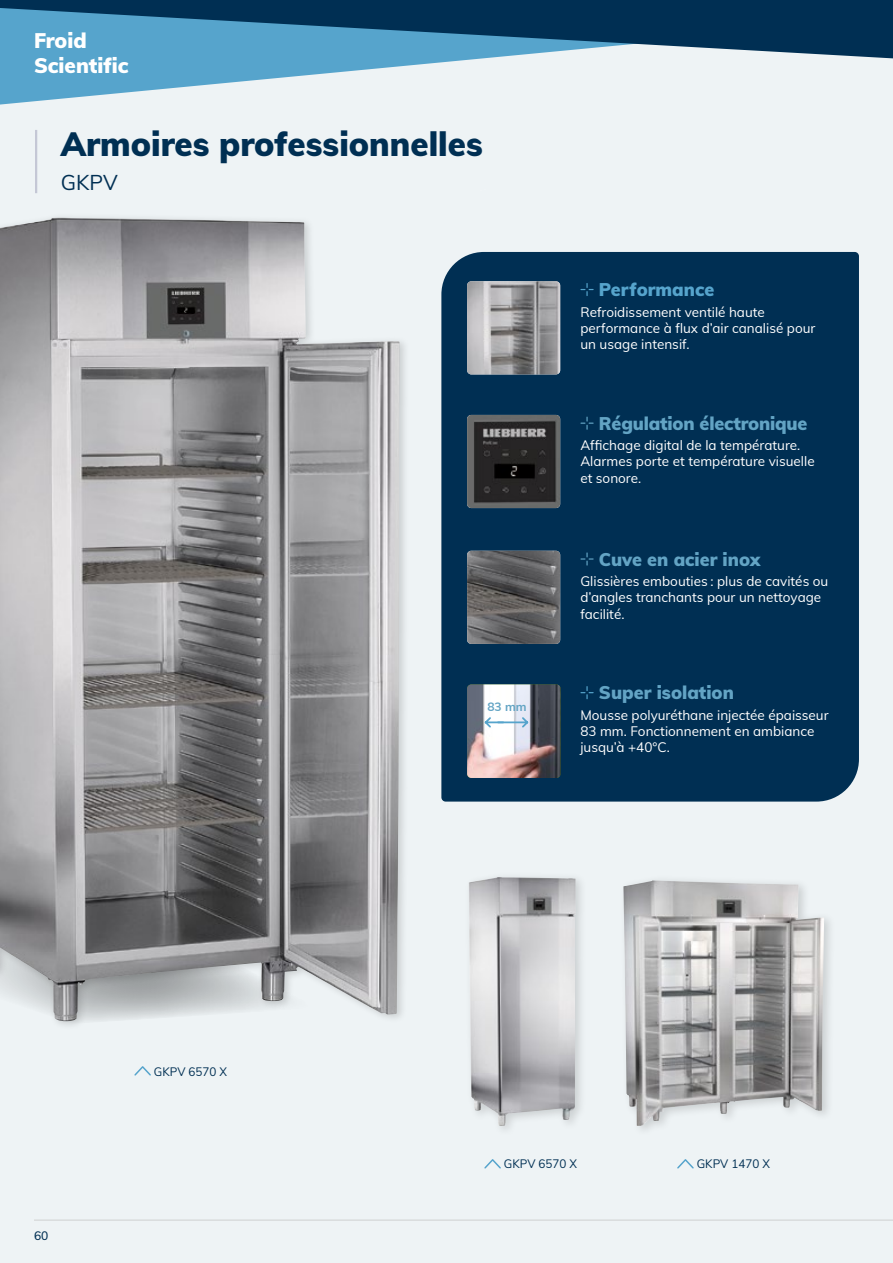
<style>
.page{position:relative;width:893px;height:1263px;background:#eef3f5}
.page>*{position:absolute;margin:0;border:0;box-sizing:border-box;transform-origin:0 0}
.t1{font:900 33px "Muli";color:#002f53}
.t2{font:21px "Muli";color:#002f53}
.t3{font:900 20.7px/24.9px "Muli";color:#fff}
.t4{font:900 18px "Muli";letter-spacing:-.01em;color:#63a4c4}
.t5{font:900 18px "Muli";color:#56a4cc}
.t6{font:13.5px/16.2px "Muli";color:#fff}
.t7{font:12px "Muli";color:#002f53}
.t8{font:700 12px "Muli";color:#63a4c4}
.t9{font:500 12px "Muli";color:#002f53}
</style>
<div class="page">
<hr style="left:34px;top:1220px;width:859px;height:1px;background:#cfd0d0">
<svg style="left:0;top:0;width:893px;height:105px"></svg>
<hr style="left:35px;top:130px;width:2px;height:63px;background:#c4c7d5">
<svg style="left:134px;top:1066px;width:17px;height:10px"></svg>
<svg style="left:484px;top:1159px;width:17px;height:10px"></svg>
<svg style="left:677px;top:1159px;width:17px;height:10px"></svg>
<div style="left:0;top:212px;width:410px;height:818px;background:#000;opacity:.15"></div>
<img style="left:0;top:218px;width:400px;height:803px">
<div style="left:619px;top:874px;width:217px;height:262px;background:#000;opacity:.15"></div>
<img style="left:623px;top:880px;width:199px;height:246px">
<div style="left:464px;top:871px;width:124px;height:265px;background:#000;opacity:.15"></div>
<img style="left:469px;top:877px;width:107px;height:249px">
<div style="left:441px;top:252px;width:418px;height:549px;background:#002f53"></div>
<svg style="left:581px;top:417px;width:12px;height:12px"></svg>
<img style="left:467px;top:415px;width:93px;height:93px">
<svg style="left:581px;top:283px;width:12px;height:13px"></svg>
<img style="left:467px;top:281px;width:93px;height:93px">
<svg style="left:581px;top:553px;width:12px;height:12px"></svg>
<img style="left:467px;top:551px;width:93px;height:93px">
<svg style="left:581px;top:687px;width:12px;height:12px"></svg>
<img style="left:467px;top:684px;width:94px;height:94px">
<svg style="left:483px;top:715px;width:47px;height:14px"></svg>
<h3 class="t3" style="left:34px;top:27px;width:96px">Froid<br>Scientific</h3>
<h1 class="t1" style="left:61px;top:120px;width:424px">Armoires professionnelles</h1>
<h2 class="t2" style="left:61px;top:167px;width:58px">GKPV</h2>
<p class="t8" style="left:487px;top:698px;width:41px">83 mm</p>
<h3 class="t5" style="left:599px;top:277px;width:117px">Performance</h3>
<p class="t6" style="left:580px;top:303px;width:236px">Refroidissement ventilé haute performance à flux d’air canalisé pour un usage intensif.</p>
<h3 class="t4" style="left:599px;top:410px;width:210px">Régulation électronique</h3>
<p class="t6" style="left:580px;top:437px;width:236px">Affichage digital de la température.<br>Alarmes porte et température visuelle et sonore.</p>
<h3 class="t4" style="left:599px;top:546px;width:163px">Cuve en acier inox</h3>
<p class="t6" style="left:580px;top:572px;width:249px">Glissières embouties : plus de cavités ou d’angles tranchants pour un nettoyage facilité.</p>
<h3 class="t4" style="left:599px;top:680px;width:137px">Super isolation</h3>
<p class="t6" style="left:580px;top:706px;width:250px">Mousse polyuréthane injectée épaisseur<br>83 mm. Fonctionnement en ambiance jusqu’à +40°C.</p>
<p class="t7" style="left:154px;top:1062px;width:75px">GKPV 6570 X</p>
<p class="t9" style="left:34px;top:1227px;width:16px">60</p>
<p class="t7" style="left:504px;top:1155px;width:75px">GKPV 6570 X</p>
<p class="t7" style="left:697px;top:1155px;width:75px">GKPV 1470 X</p>
</div>
